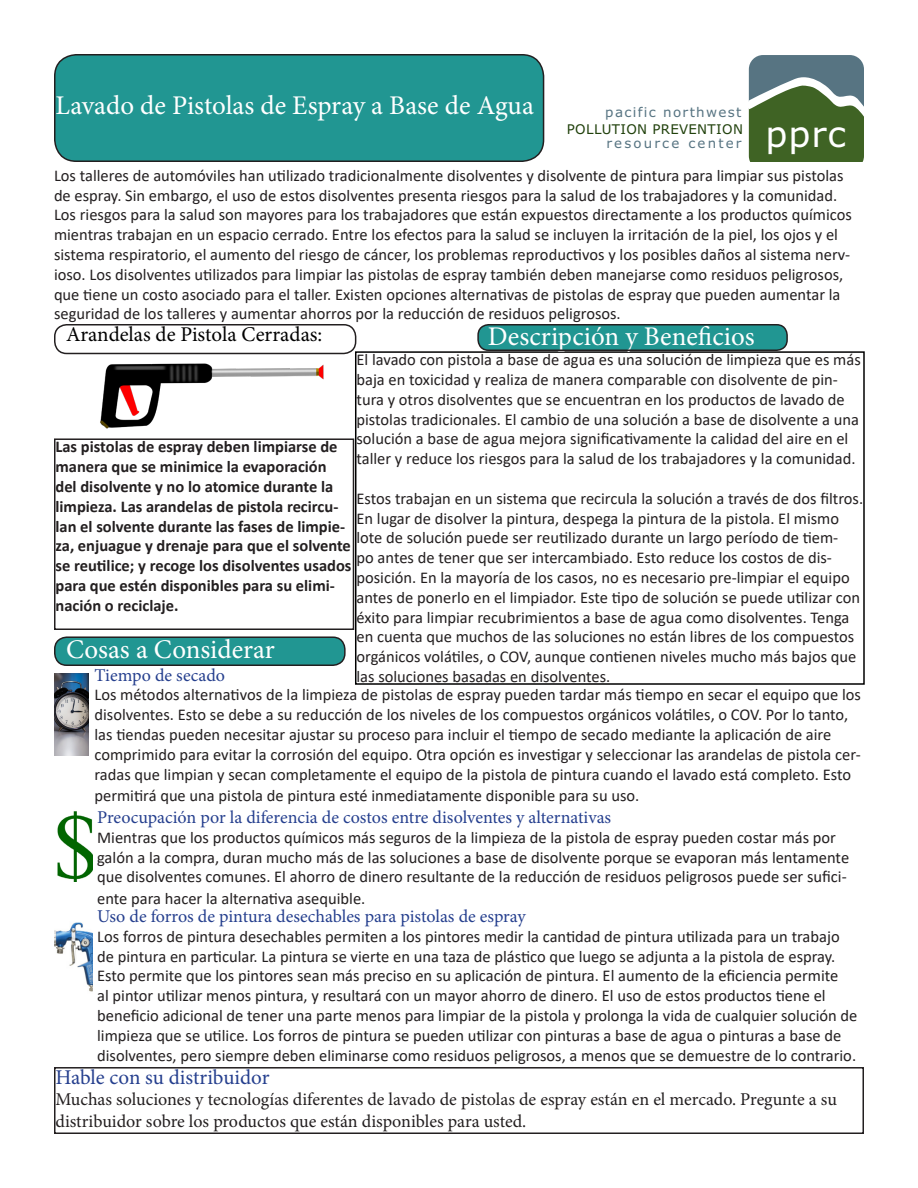
<style>
.page{position:relative;width:918px;height:1188px;background:#fff}
.page>*{position:absolute;margin:0;border:0;box-sizing:border-box;transform-origin:0 0}
.t1{font:35.4px "Verdana";color:#fff}
.t2{font:27px "Minion Pro";color:#fff}
.t3{font:21px "Minion Pro";color:#000}
.t4{font:21px "Minion Pro";letter-spacing:-.005em;color:#253f8e}
.t5{font:18px/21.6px "Minion Pro";color:#231f20}
.t6{font:18px "Minion Pro";color:#253f8e}
.t7{font:16.5px/19.8px "Calibri";color:#231f20}
.t8{font:700 16.5px/19.8px "Calibri";color:#231f20}
.t9{font:13.35px "Verdana";letter-spacing:.025em;color:#21410c}
.t10{font:13.35px "Verdana";letter-spacing:.105em;color:#577482}
.t11{font:13.35px "Verdana";letter-spacing:.165em;color:#577482}
</style>
<div class="page">
<div style="left:55px;top:55px;width:489px;height:106px;background:#219692;border-radius:22px"></div>
<div style="left:54px;top:54px;width:490px;height:108px;border:2px solid #231f20;border-radius:22px"></div>
<svg style="left:749px;top:55px;width:115px;height:107px;background:#587655"></svg>
<div style="left:355px;top:351px;width:510px;height:334px;border:2px solid #000"></div>
<div style="left:478px;top:325px;width:309px;height:25px;background:#219692;border-radius:10px"></div>
<div style="left:477px;top:324px;width:311px;height:27px;border:2px solid #231f20;border-radius:10px"></div>
<div style="left:54px;top:438px;width:300px;height:192px;border:2px solid #231f20"></div>
<div style="left:54px;top:324px;width:302px;height:30px;border:2px solid #231f20;border-radius:12px"></div>
<img style="left:100px;top:363px;width:224px;height:66px">
<div style="left:55px;top:637px;width:290px;height:28px;background:#219692;border-radius:12px"></div>
<div style="left:54px;top:636px;width:292px;height:30px;border:2px solid #231f20;border-radius:12px"></div>
<img style="left:57px;top:811px;width:36px;height:71px">
<img style="left:54px;top:922px;width:39px;height:70px">
<img style="left:54px;top:674px;width:35px;height:82px">
<div style="left:54px;top:1067px;width:810px;height:67px;border:2px solid #231f20"></div>
<p class="t2" style="left:56px;top:87px;width:480px">Lavado de Pistolas de Espray a Base de Agua</p>
<p class="t10" style="left:605px;top:103px;width:138px">pacific northwest</p>
<p class="t11" style="left:606px;top:134px;width:137px">resource center</p>
<p class="t9" style="left:567px;top:120px;width:178px">POLLUTION PREVENTION</p>
<p class="t7" style="left:54px;top:165px;width:799px">Los talleres de automóviles han utilizado tradicionalmente disolventes y disolvente de pintura para limpiar sus pistolas de espray. Sin embargo, el uso de estos disolventes presenta riesgos para la salud de los trabajadores y la comunidad.<br>Los riesgos para la salud son mayores para los trabajadores que están expuestos directamente a los productos químicos mientras trabajan en un espacio cerrado. Entre los efectos para la salud se incluyen la irritación de la piel, los ojos y el sistema respiratorio, el aumento del riesgo de cáncer, los problemas reproductivos y los posibles daños al sistema nerv&shy;ioso. Los disolventes utilizados para limpiar las pistolas de espray también deben manejarse como residuos peligrosos, que tiene un costo asociado para el taller. Existen opciones alternativas de pistolas de espray que pueden aumentar la seguridad de los talleres y aumentar ahorros por la reducción de residuos peligrosos.</p>
<p class="t7" style="left:356px;top:349px;width:506px">El lavado con pistola a base de agua es una solución de limpieza que es más baja en toxicidad y realiza de manera comparable con disolvente de pin&shy;tura y otros disolventes que se encuentran en los productos de lavado de pistolas tradicionales. El cambio de una solución a base de disolvente a una solución a base de agua mejora significativamente la calidad del aire en el taller y reduce los riesgos para la salud de los trabajadores y la comunidad.</p>
<p class="t7" style="left:356px;top:488px;width:508px">Estos trabajan en un sistema que recircula la solución a través de dos filtros.<br>En lugar de disolver la pintura, despega la pintura de la pistola. El mismo lote de solución puede ser reutilizado durante un largo período de tiem-<br>po antes de tener que ser intercambiado. Esto reduce los costos de dis&shy;posición. En la mayoría de los casos, no es necesario pre-limpiar el equipo antes de ponerlo en el limpiador. Este tipo de solución se puede utilizar con éxito para limpiar recubrimientos a base de agua como disolventes. Tenga en cuenta que muchos de las soluciones no están libres de los compuestos orgánicos volátiles, o COV, aunque contienen niveles mucho más bajos que las soluciones basadas en disolventes.</p>
<p class="t1" style="left:765px;top:110px;width:82px">pprc</p>
<p class="t3" style="left:66px;top:320px;width:258px">Arandelas de Pistola Cerradas:</p>
<p class="t2" style="left:488px;top:318px;width:268px">Descripción y Beneficios</p>
<p class="t8" style="left:56px;top:437px;width:297px">Las pistolas de espray deben limpiarse de manera que se minimice la evaporación del disolvente y no lo atomice durante la limpieza. Las arandelas de pistola recircu&shy;lan el solvente durante las fases de limpie&shy;za, enjuague y drenaje para que el solvente se reutilice; y recoge los disolventes usados para que estén disponibles para su elimi&shy;nación o reciclaje.</p>
<p class="t2" style="left:66px;top:631px;width:210px">Cosas a Considerar</p>
<p class="t6" style="left:94px;top:663px;width:132px">Tiempo de secado</p>
<p class="t7" style="left:94px;top:685px;width:768px">Los métodos alternativos de la limpieza de pistolas de espray pueden tardar más tiempo en secar el equipo que los disolventes. Esto se debe a su reducción de los niveles de los compuestos orgánicos volátiles, o COV. Por lo tanto, las tiendas pueden necesitar ajustar su proceso para incluir el tiempo de secado mediante la aplicación de aire comprimido para evitar la corrosión del equipo. Otra opción es investigar y seleccionar las arandelas de pistola cer&shy;radas que limpian y secan completamente el equipo de la pistola de pintura cuando el lavado está completo. Esto</p>
<p class="t7" style="left:94px;top:785px;width:546px">permitirá que una pistola de pintura esté inmediatamente disponible para su uso.</p>
<p class="t6" style="left:97px;top:805px;width:515px">Preocupación por la diferencia de costos entre disolventes y alternativas</p>
<p class="t7" style="left:97px;top:827px;width:754px">Mientras que los productos químicos más seguros de la limpieza de la pistola de espray pueden costar más por galón a la compra, duran mucho más de las soluciones a base de disolvente porque se evaporan más lentamente que disolventes comunes. El ahorro de dinero resultante de la reducción de residuos peligrosos puede ser sufici-</p>
<p class="t7" style="left:97px;top:888px;width:270px">ente para hacer la alternativa asequible.</p>
<p class="t6" style="left:97px;top:904px;width:430px">Uso de forros de pintura desechables para pistolas de espray</p>
<p class="t7" style="left:97px;top:926px;width:762px">Los forros de pintura desechables permiten a los pintores medir la cantidad de pintura utilizada para un trabajo de pintura en particular. La pintura se vierte en una taza de plástico que luego se adjunta a la pistola de espray.<br>Esto permite que los pintores sean más preciso en su aplicación de pintura. El aumento de la eficiencia permite<br>al pintor utilizar menos pintura, y resultará con un mayor ahorro de dinero. El uso de estos productos tiene el beneficio adicional de tener una parte menos para limpiar de la pistola y prolonga la vida de cualquier solución de limpieza que se utilice. Los forros de pintura se pueden utilizar con pinturas a base de agua o pinturas a base de disolventes, pero siempre deben eliminarse como residuos peligrosos, a menos que se demuestre de lo contrario.</p>
<p class="t4" style="left:56px;top:1063px;width:216px">Hable con su distribuidor</p>
<p class="t5" style="left:56px;top:1089px;width:783px">Muchas soluciones y tecnologías diferentes de lavado de pistolas de espray están en el mercado. Pregunte a su distribuidor sobre los productos que están disponibles para usted.</p>
</div>
